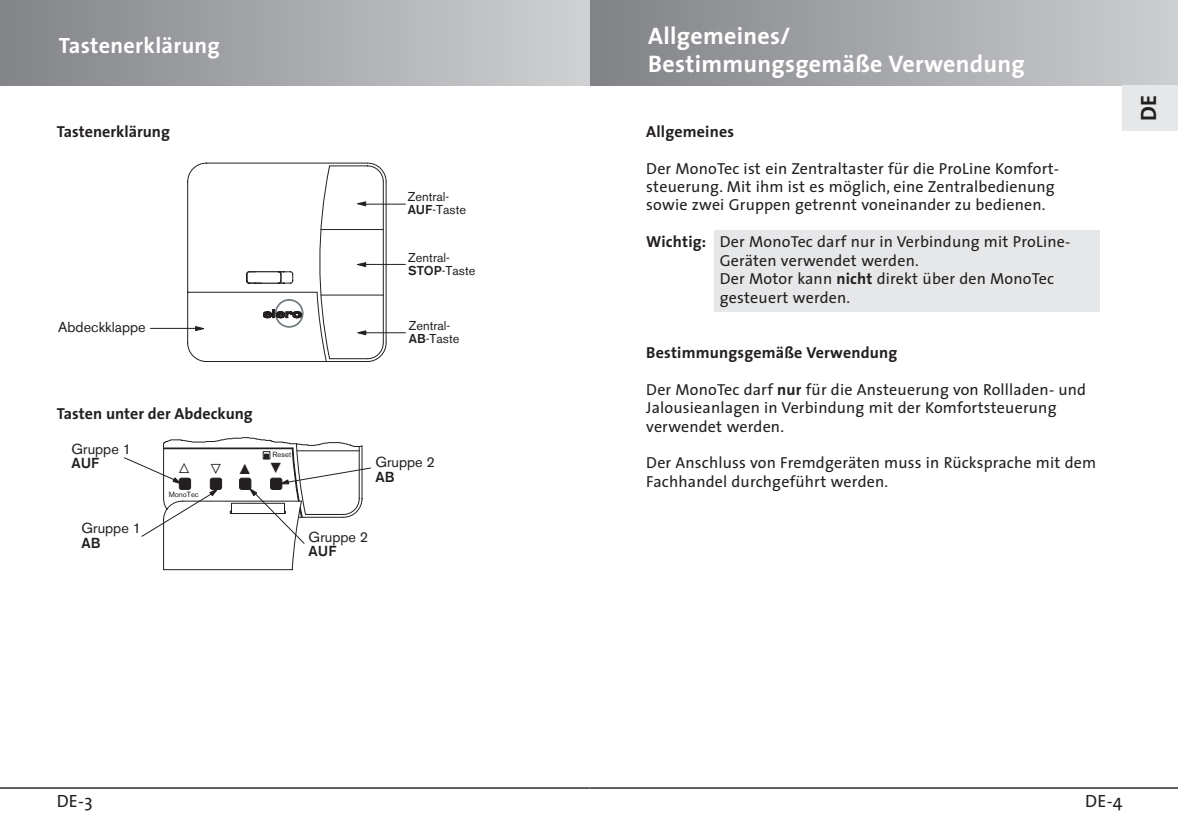
<style>
.page{position:relative;width:1178px;height:822px;background:#fff}
.page>*{position:absolute;margin:0;border:0;box-sizing:border-box;transform-origin:0 0}
.t1{font:700 24px/28.4px "The Sans";letter-spacing:.01em;color:#fff}
.t2{font:700 22.2px "The Sans";letter-spacing:.01em;color:#fff}
.t3{font:700 22.2px "The Sans";color:#231f20}
.t4{font:17.8px "The Sans";color:#231f20}
.t5{font:16px/18.4px "The Sans";letter-spacing:.01em;color:#231f20}
.t6{font:700 16px "The Sans";color:#231f20}
.t7{font:14.4px "Akzidenz Grotesk BQ";color:#231f20}
.t8{font:500 14.4px "Akzidenz Grotesk BQ";color:#231f20}
.t9{font:14.4px "Spe Num Mat";color:#231f20}
.t10{font:12.8px/13.2px "Akzidenz Grotesk BQ";color:#231f20}
.t11{font:7.6px "Akzidenz Grotesk BQ";color:#231f20}
.s1{font-weight:500}
.s2{font-weight:700}
</style>
<div class="page">
<div style="left:714px;top:230px;width:386px;height:81px;background:#e6e7e9"></div>
<hr style="left:590px;top:787px;width:588px;height:2px;background:#231f20">
<div style="left:590px;top:0;width:588px;height:85px;background:linear-gradient(to right,#7f8185,#cdced1)"></div>
<div style="left:1123px;top:85px;width:55px;height:45px;background:#e6e7e9"></div>
<hr style="left:0;top:787px;width:590px;height:2px;background:#231f20">
<div style="left:0;top:0;width:590px;height:85px;background:linear-gradient(to right,#818387,#d0d1d3)"></div>
<svg style="left:124px;top:437px;width:247px;height:133px"></svg>
<hr style="left:150px;top:328px;width:50px;height:1px;background:#231f20">
<svg style="left:187px;top:163px;width:219px;height:199px"></svg>
<h2 class="t2" style="left:59px;top:36px;width:163px">Tastenerklärung</h2>
<p class="t6" style="left:57px;top:125px;width:115px">Tastenerklärung</p>
<p class="t7" style="left:58px;top:322px;width:89px">Abdeckklappe</p>
<p class="t10" style="left:408px;top:191px;width:60px">Zentral-<br><span class="s1">AUF</span>-Taste</p>
<p class="t10" style="left:408px;top:252px;width:69px">Zentral-<br><span class="s1">STOP</span>-Taste</p>
<p class="t10" style="left:409px;top:320px;width:52px">Zentral-<br><span class="s1">AB</span>-Taste</p>
<p class="t6" style="left:57px;top:407px;width:198px">Tasten unter der Abdeckung</p>
<p class="t7" style="left:72px;top:444px;width:61px">Gruppe 1</p>
<p class="t8" style="left:72px;top:458px;width:29px">AUF</p>
<p class="t9" style="left:179px;top:460px;width:11px">V</p>
<p class="t9" style="left:211px;top:461px;width:11px">B</p>
<p class="t9" style="left:240px;top:460px;width:11px">v</p>
<p class="t9" style="left:271px;top:459px;width:11px">b</p>
<p class="t11" style="left:273px;top:452px;width:20px">Reset</p>
<p class="t7" style="left:82px;top:523px;width:61px">Gruppe 1</p>
<p class="t8" style="left:82px;top:538px;width:21px">AB</p>
<p class="t11" style="left:169px;top:491px;width:32px">MonoTec</p>
<p class="t7" style="left:375px;top:457px;width:61px">Gruppe 2</p>
<p class="t8" style="left:375px;top:471px;width:21px">AB</p>
<p class="t7" style="left:309px;top:532px;width:61px">Gruppe 2</p>
<p class="t8" style="left:309px;top:546px;width:29px">AUF</p>
<p class="t4" style="left:57px;top:794px;width:37px">DE-3</p>
<h1 class="t1" style="left:648px;top:24px;width:378px">Allgemeines/<br>Bestimmungsgemäße Verwendung</h1>
<p class="t6" style="left:646px;top:125px;width:89px">Allgemeines</p>
<p class="t5" style="left:646px;top:160px;width:414px">Der MonoTec ist ein Zentraltaster für die ProLine Komfort&shy;steuerung. Mit ihm ist es möglich, eine Zentralbedienung sowie zwei Gruppen getrennt voneinander zu bedienen.</p>
<p class="t5" style="left:720px;top:234px;width:352px;text-indent:-73px"><span class="s2">Wichtig:</span> Der MonoTec darf nur in Verbindung mit ProLine-Geräten verwendet werden.<br>Der Motor kann <span class="s2">nicht</span> direkt über den MonoTec gesteuert werden.</p>
<p class="t6" style="left:646px;top:346px;width:253px">Bestimmungsgemäße Verwendung</p>
<p class="t5" style="left:646px;top:381px;width:441px">Der MonoTec darf <span class="s2">nur</span> für die Ansteuerung von Rollladen- und<br>Jalousieanlagen in Verbindung mit der Komfortsteuerung verwendet werden.</p>
<p class="t5" style="left:646px;top:455px;width:452px">Der Anschluss von Fremdgeräten muss in Rücksprache mit dem<br>Fachhandel durchgeführt werden.</p>
<h2 class="t3" style="left:1140px;top:121px;width:28px;rotate:-90deg">DE</h2>
<p class="t4" style="left:1085px;top:794px;width:39px">DE-4</p>
</div>
